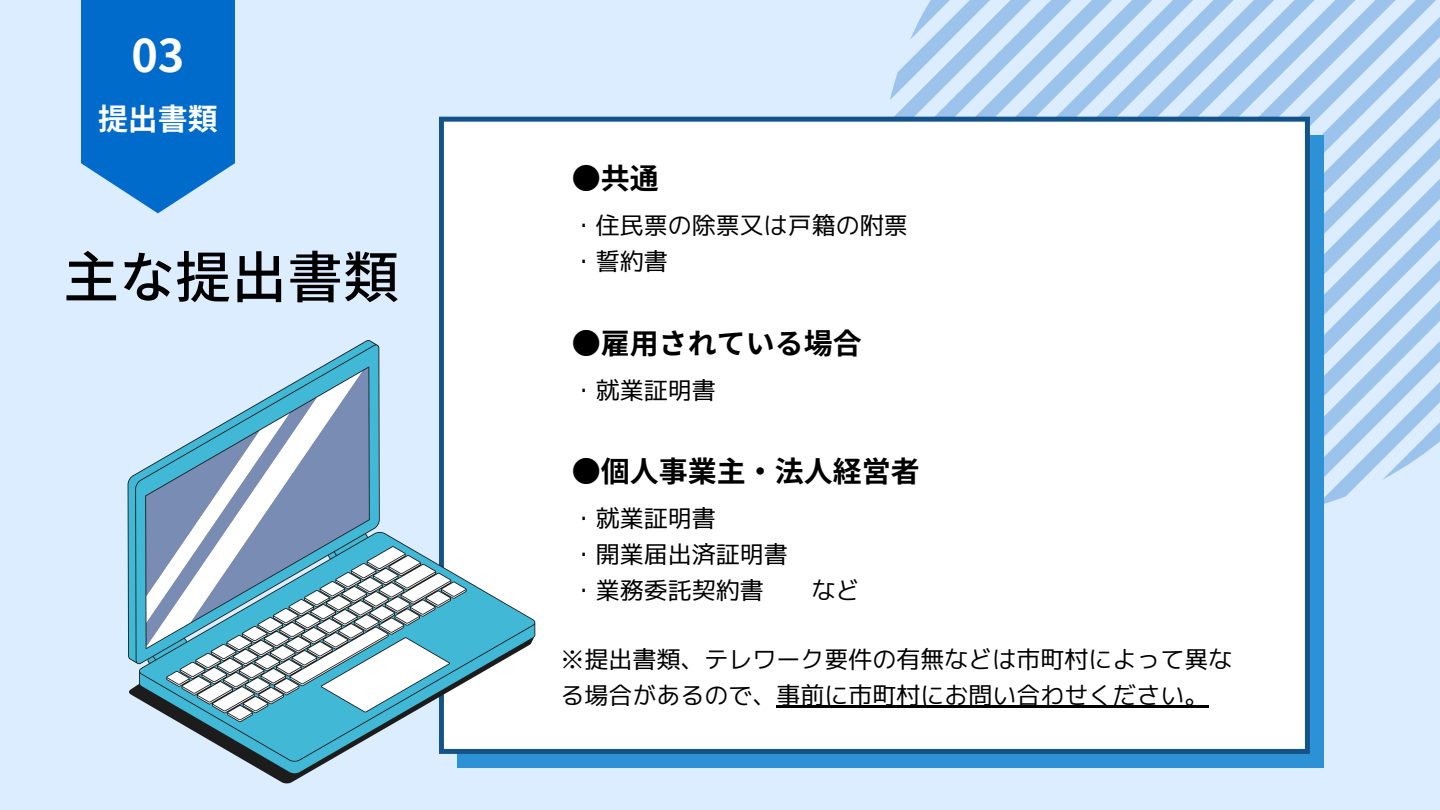
<style>
.page{position:relative;width:1440px;height:810px;background:#dcedff}
.page>*{position:absolute;margin:0;border:0;box-sizing:border-box;transform-origin:0 0}
.t1{font:500 56px "Noto Sans JP";color:#000}
.t2{font:700 45px "Noto Sans JP";color:#fff}
.t3{font:700 30px "Noto Sans JP";color:#fff}
.t4{font:700 29px "Noto Sans JP";color:#000}
.t5{font:24px/36px "mplus 1 p regular";color:#000}
</style>
<div class="page">
<svg style="left:881px;top:0;width:559px;height:504px"></svg>
<div style="left:458px;top:136px;width:866px;height:632px;background:#2c92d5"></div>
<div style="left:439px;top:117px;width:871px;height:637px;background:#fff"></div>
<svg style="left:81px;top:0;width:154px;height:213px;background:#197ad1"></svg>
<svg style="left:268px;top:340px;width:267px;height:443px"></svg>
<svg style="left:128px;top:341px;width:406px;height:433px"></svg>
<hr style="left:776px;top:705px;width:432px;height:2px;background:#000">
<p class="t2" style="left:131px;top:20px;width:55px">03</p>
<p class="t3" style="left:98px;top:96px;width:121px">提出書類</p>
<p class="t1" style="left:63px;top:233px;width:337px">主な提出書類</p>
<p class="t4" style="left:572px;top:156px;width:88px">●共通</p>
<p class="t5" style="left:572px;top:207px;width:338px">・住民票の除票又は戸籍の附票</p>
<p class="t5" style="left:572px;top:243px;width:98px">・誓約書</p>
<p class="t4" style="left:572px;top:320px;width:291px">●雇用されている場合</p>
<p class="t5" style="left:572px;top:372px;width:146px">・就業証明書</p>
<p class="t4" style="left:572px;top:449px;width:349px">●個人事業主・法人経営者</p>
<p class="t5" style="left:572px;top:500px;width:146px">・就業証明書</p>
<p class="t5" style="left:572px;top:536px;width:218px">・開業届出済証明書</p>
<p class="t5" style="left:572px;top:572px;width:194px">・業務委託契約書</p>
<p class="t5" style="left:812px;top:572px;width:49px">など</p>
<p class="t5" style="left:560px;top:641px;width:674px">※提出書類、テレワーク要件の有無などは市町村によって異なる場合があるので、事前に市町村にお問い合わせください。</p>
</div>
